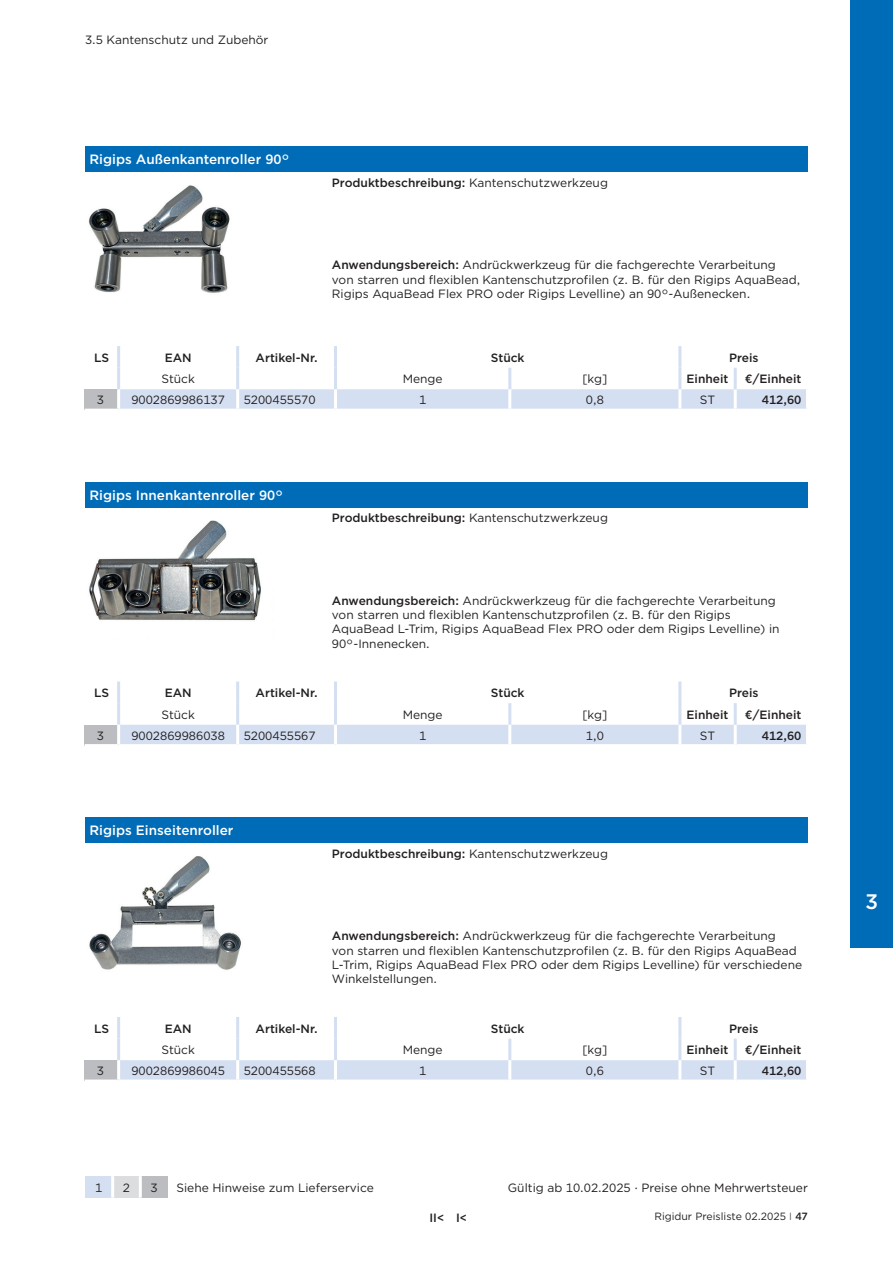
<style>
.page{position:relative;width:893px;height:1263px;background:#fff}
.page>*{position:absolute;margin:0;border:0;box-sizing:border-box;transform-origin:0 0}
.t1{font:500 21px "Gotham";color:#fff}
.t2{font:500 13.5px "Gotham";color:#fff}
.t3{font:12px/14.4px "Gotham";color:#231f20}
.t4{font:500 12px "Gotham";color:#231f20}
.t5{font:10.5px "Gotham";color:#231f20}
.s1{font-weight:400}
.s2{font-weight:500}
.s3{font-weight:300}
</style>
<div class="page">
<div style="left:85px;top:1176px;width:28px;height:22px;background:#d4dff1"></div>
<div style="left:113px;top:1176px;width:27px;height:22px;background:#dcdddf"></div>
<div style="left:140px;top:1176px;width:28px;height:22px;background:#bcbdc0"></div>
<hr style="left:111px;top:1176px;width:3px;height:22px;background:#fff">
<hr style="left:139px;top:1176px;width:3px;height:22px;background:#fff">
<img style="left:89px;top:520px;width:172px;height:101px">
<div style="left:85px;top:482px;width:723px;height:26px;background:#006cb7"></div>
<div style="left:85px;top:725px;width:34px;height:21px;background:#bcbdc0"></div>
<div style="left:120px;top:725px;width:686px;height:19px;background:#d4dff1"></div>
<hr style="left:117px;top:681px;width:3px;height:22px;background:#d4dff1">
<hr style="left:236px;top:681px;width:3px;height:22px;background:#d4dff1">
<hr style="left:334px;top:681px;width:3px;height:22px;background:#d4dff1">
<hr style="left:117px;top:703px;width:3px;height:22px;background:#d4dff1">
<hr style="left:236px;top:703px;width:3px;height:22px;background:#d4dff1">
<hr style="left:334px;top:703px;width:3px;height:22px;background:#d4dff1">
<hr style="left:508px;top:703px;width:3px;height:22px;background:#d4dff1">
<hr style="left:678px;top:703px;width:3px;height:22px;background:#d4dff1">
<hr style="left:85px;top:744px;width:34px;height:3px;background:#fff">
<hr style="left:117px;top:725px;width:3px;height:19px;background:#fff">
<hr style="left:236px;top:725px;width:3px;height:19px;background:#fff">
<hr style="left:334px;top:725px;width:3px;height:19px;background:#fff">
<hr style="left:508px;top:725px;width:3px;height:19px;background:#fff">
<hr style="left:678px;top:725px;width:3px;height:19px;background:#fff">
<hr style="left:734px;top:725px;width:3px;height:19px;background:#fff">
<hr style="left:678px;top:681px;width:3px;height:22px;background:#d4dff1">
<hr style="left:734px;top:703px;width:3px;height:22px;background:#d4dff1">
<img style="left:89px;top:856px;width:152px;height:114px">
<div style="left:85px;top:818px;width:723px;height:25px;background:#006cb7"></div>
<div style="left:85px;top:1060px;width:34px;height:21px;background:#bcbdc0"></div>
<div style="left:120px;top:1060px;width:686px;height:19px;background:#d4dff1"></div>
<hr style="left:117px;top:1017px;width:3px;height:21px;background:#d4dff1">
<hr style="left:236px;top:1017px;width:3px;height:21px;background:#d4dff1">
<hr style="left:334px;top:1017px;width:3px;height:21px;background:#d4dff1">
<hr style="left:117px;top:1038px;width:3px;height:22px;background:#d4dff1">
<hr style="left:236px;top:1038px;width:3px;height:22px;background:#d4dff1">
<hr style="left:334px;top:1038px;width:3px;height:22px;background:#d4dff1">
<hr style="left:508px;top:1038px;width:3px;height:22px;background:#d4dff1">
<hr style="left:678px;top:1038px;width:3px;height:22px;background:#d4dff1">
<hr style="left:85px;top:1079px;width:34px;height:3px;background:#fff">
<hr style="left:117px;top:1060px;width:3px;height:19px;background:#fff">
<hr style="left:236px;top:1060px;width:3px;height:19px;background:#fff">
<hr style="left:334px;top:1060px;width:3px;height:19px;background:#fff">
<hr style="left:508px;top:1060px;width:3px;height:19px;background:#fff">
<hr style="left:678px;top:1060px;width:3px;height:19px;background:#fff">
<hr style="left:734px;top:1060px;width:3px;height:19px;background:#fff">
<hr style="left:678px;top:1017px;width:3px;height:21px;background:#d4dff1">
<hr style="left:734px;top:1038px;width:3px;height:22px;background:#d4dff1">
<img style="left:88px;top:185px;width:142px;height:108px">
<div style="left:85px;top:147px;width:723px;height:25px;background:#006cb7"></div>
<div style="left:85px;top:389px;width:34px;height:21px;background:#bcbdc0"></div>
<svg style="left:120px;top:389px;width:686px;height:20px;background:#d5e0f1"></svg>
<hr style="left:117px;top:346px;width:3px;height:22px;background:#d4dff1">
<hr style="left:236px;top:346px;width:3px;height:22px;background:#d4dff1">
<hr style="left:334px;top:346px;width:3px;height:22px;background:#d4dff1">
<hr style="left:117px;top:368px;width:3px;height:21px;background:#d4dff1">
<hr style="left:236px;top:368px;width:3px;height:21px;background:#d4dff1">
<hr style="left:334px;top:368px;width:3px;height:21px;background:#d4dff1">
<hr style="left:508px;top:368px;width:3px;height:21px;background:#d4dff1">
<hr style="left:678px;top:368px;width:3px;height:21px;background:#d4dff1">
<hr style="left:85px;top:409px;width:34px;height:3px;background:#fff">
<hr style="left:117px;top:389px;width:3px;height:20px;background:#fff">
<hr style="left:236px;top:389px;width:3px;height:20px;background:#fff">
<hr style="left:334px;top:389px;width:3px;height:20px;background:#fff">
<hr style="left:508px;top:389px;width:3px;height:20px;background:#fff">
<hr style="left:678px;top:389px;width:3px;height:20px;background:#fff">
<hr style="left:734px;top:389px;width:3px;height:20px;background:#fff">
<hr style="left:678px;top:346px;width:3px;height:22px;background:#d4dff1">
<hr style="left:734px;top:368px;width:3px;height:21px;background:#d4dff1">
<div style="left:850px;top:0;width:43px;height:947px;background:#006cb7"></div>
<p class="t3" style="left:85px;top:32px;width:185px">3.5 Kantenschutz und Zubehör</p>
<p class="t2" style="left:90px;top:151px;width:202px">Rigips Außenkantenroller 90°</p>
<p class="t4" style="left:332px;top:174px;width:278px">Produktbeschreibung: <span class="s1">Kantenschutzwerkzeug</span></p>
<p class="t3" style="left:332px;top:257px;width:470px"><span class="s2">Anwendungsbereich:</span> Andrückwerkzeug für die fachgerechte Verarbeitung von starren und flexiblen Kantenschutzprofilen (z. B. für den Rigips AquaBead,<br>Rigips AquaBead Flex PRO oder Rigips Levelline) an 90°‑Außenecken.</p>
<p class="t4" style="left:94px;top:350px;width:17px">LS</p>
<p class="t4" style="left:165px;top:350px;width:28px">EAN</p>
<p class="t4" style="left:256px;top:350px;width:64px">Artikel-Nr.</p>
<p class="t4" style="left:491px;top:350px;width:35px">Stück</p>
<p class="t4" style="left:729px;top:350px;width:31px">Preis</p>
<p class="t3" style="left:161px;top:372px;width:35px">Stück</p>
<p class="t3" style="left:403px;top:372px;width:41px">Menge</p>
<p class="t3" style="left:582px;top:372px;width:27px">[kg]</p>
<p class="t4" style="left:687px;top:371px;width:43px">Einheit</p>
<p class="t4" style="left:745px;top:371px;width:58px">€/Einheit</p>
<p class="t3" style="left:97px;top:392px;width:9px">3</p>
<p class="t3" style="left:131px;top:392px;width:95px">9002869986137</p>
<p class="t3" style="left:244px;top:392px;width:73px">5200455570</p>
<p class="t3" style="left:419px;top:392px;width:9px">1</p>
<p class="t3" style="left:586px;top:392px;width:19px">0,8</p>
<p class="t3" style="left:700px;top:392px;width:17px">ST</p>
<p class="t4" style="left:762px;top:392px;width:41px">412,60</p>
<p class="t2" style="left:90px;top:486px;width:195px">Rigips Innenkantenroller 90°</p>
<p class="t4" style="left:332px;top:510px;width:278px">Produktbeschreibung: <span class="s1">Kantenschutzwerkzeug</span></p>
<p class="t3" style="left:332px;top:593px;width:449px"><span class="s2">Anwendungsbereich:</span> Andrückwerkzeug für die fachgerechte Verarbeitung von starren und flexiblen Kantenschutzprofilen (z. B. für den Rigips AquaBead L‑Trim, Rigips AquaBead Flex PRO oder dem Rigips Levelline) in 90°‑Innenecken.</p>
<p class="t4" style="left:94px;top:685px;width:17px">LS</p>
<p class="t4" style="left:165px;top:685px;width:28px">EAN</p>
<p class="t4" style="left:256px;top:685px;width:64px">Artikel-Nr.</p>
<p class="t4" style="left:491px;top:685px;width:35px">Stück</p>
<p class="t4" style="left:729px;top:685px;width:31px">Preis</p>
<p class="t3" style="left:161px;top:707px;width:35px">Stück</p>
<p class="t3" style="left:403px;top:707px;width:41px">Menge</p>
<p class="t3" style="left:582px;top:707px;width:27px">[kg]</p>
<p class="t4" style="left:687px;top:707px;width:43px">Einheit</p>
<p class="t4" style="left:745px;top:707px;width:58px">€/Einheit</p>
<p class="t3" style="left:97px;top:728px;width:9px">3</p>
<p class="t3" style="left:131px;top:728px;width:95px">9002869986038</p>
<p class="t3" style="left:244px;top:728px;width:73px">5200455567</p>
<p class="t3" style="left:419px;top:728px;width:9px">1</p>
<p class="t3" style="left:586px;top:728px;width:19px">1,0</p>
<p class="t3" style="left:700px;top:728px;width:17px">ST</p>
<p class="t4" style="left:762px;top:727px;width:41px">412,60</p>
<p class="t2" style="left:90px;top:821px;width:145px">Rigips Einseitenroller</p>
<p class="t4" style="left:332px;top:845px;width:278px">Produktbeschreibung: <span class="s1">Kantenschutzwerkzeug</span></p>
<p class="t3" style="left:332px;top:928px;width:472px"><span class="s2">Anwendungsbereich:</span> Andrückwerkzeug für die fachgerechte Verarbeitung<br>von starren und flexiblen Kantenschutzprofilen (z. B. für den Rigips AquaBead L‑Trim, Rigips AquaBead Flex PRO oder dem Rigips Levelline) für verschiedene Winkelstellungen.</p>
<p class="t4" style="left:94px;top:1020px;width:17px">LS</p>
<p class="t4" style="left:165px;top:1020px;width:28px">EAN</p>
<p class="t4" style="left:256px;top:1020px;width:64px">Artikel-Nr.</p>
<p class="t4" style="left:491px;top:1020px;width:35px">Stück</p>
<p class="t4" style="left:729px;top:1020px;width:31px">Preis</p>
<p class="t3" style="left:161px;top:1042px;width:35px">Stück</p>
<p class="t3" style="left:403px;top:1042px;width:41px">Menge</p>
<p class="t3" style="left:582px;top:1042px;width:27px">[kg]</p>
<p class="t4" style="left:687px;top:1042px;width:43px">Einheit</p>
<p class="t4" style="left:745px;top:1042px;width:58px">€/Einheit</p>
<p class="t3" style="left:97px;top:1063px;width:9px">3</p>
<p class="t3" style="left:131px;top:1063px;width:95px">9002869986045</p>
<p class="t3" style="left:244px;top:1063px;width:73px">5200455568</p>
<p class="t3" style="left:419px;top:1063px;width:9px">1</p>
<p class="t3" style="left:586px;top:1063px;width:19px">0,6</p>
<p class="t3" style="left:700px;top:1063px;width:17px">ST</p>
<p class="t4" style="left:762px;top:1063px;width:41px">412,60</p>
<p class="t3" style="left:95px;top:1180px;width:9px">1</p>
<p class="t3" style="left:123px;top:1180px;width:9px">2</p>
<p class="t3" style="left:151px;top:1180px;width:9px">3</p>
<p class="t3" style="left:176px;top:1180px;width:199px">Siehe Hinweise zum Lieferservice</p>
<p class="t3" style="left:508px;top:1180px;width:302px">Gültig ab 10.02.2025 · Preise ohne Mehrwertsteuer</p>
<p class="t4" style="left:429px;top:1209px;width:39px">II&lt; I&lt;</p>
<p class="t5" style="left:654px;top:1209px;width:155px">Rigidur Preisliste 02.2025 <span class="s3">I</span> <span class="s2">47</span></p>
<h1 class="t1" style="left:865px;top:888px;width:14px">3</h1>
</div>
